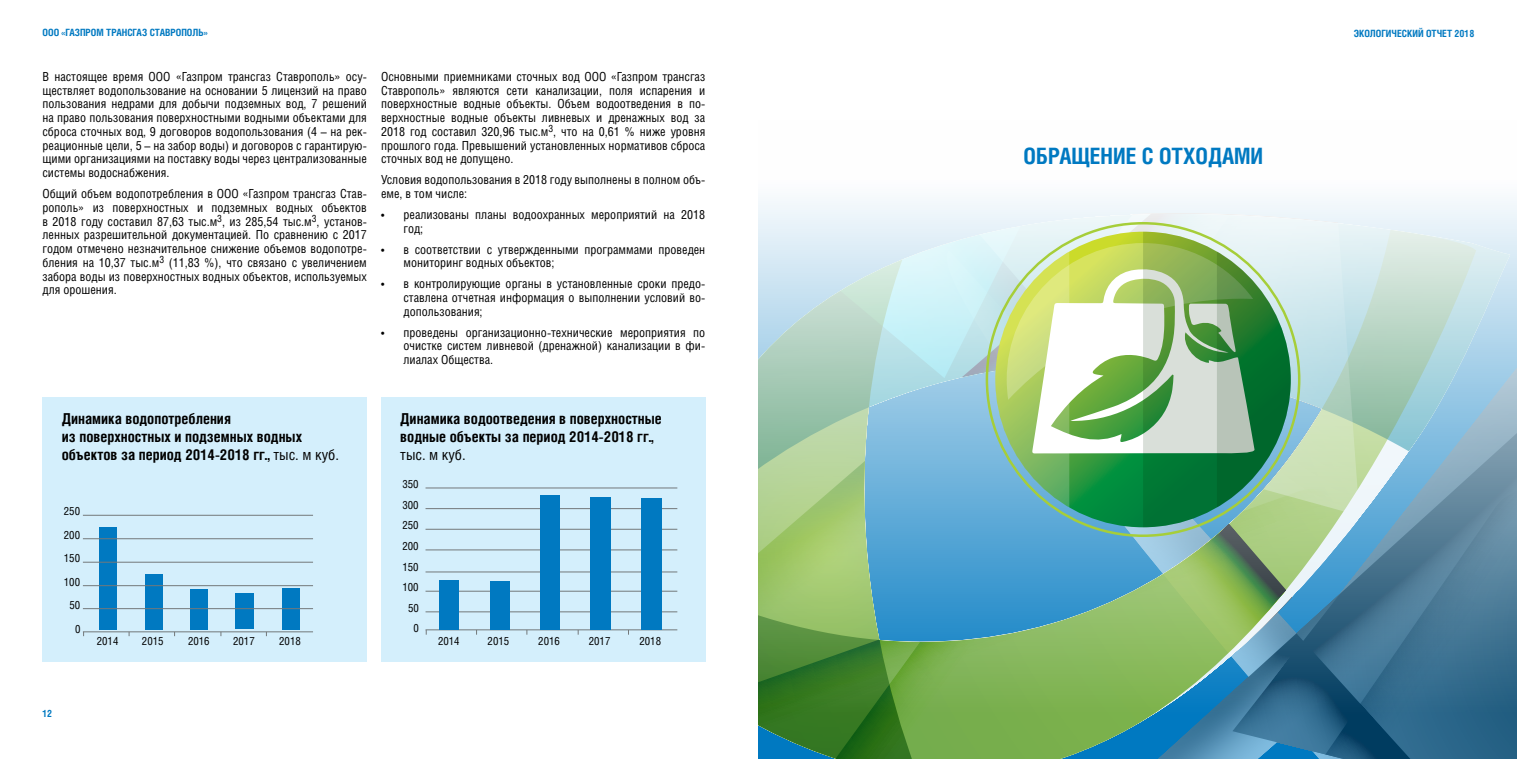
<style>
.page{position:relative;width:1517px;height:759px;background:#fff}
.page>*{position:absolute;margin:0;border:0;box-sizing:border-box;transform-origin:0 0}
.t1{font:700 22.5px "Helios Cond";color:#0079c1}
.t2{font:700 15px/18px "Helios Cond";color:#000}
.t3{font:12.5px/13.8px "Helios Cond";color:#000;text-align:justify}
.t4{font:11.25px "Helios Cond";color:#000}
.t5{font:700 10px "Helios Cond";color:#0079c1}
.s1{font-weight:400}
</style>
<div class="page">
<div style="left:772px;top:199px;width:745px;height:51px;background:#f1f7fb"></div>
<svg style="left:758px;top:213px;width:752px;height:545px;background:#87adbb"></svg>
<svg style="left:783px;top:213px;width:556px;height:275px;background:#bddcdd"></svg>
<svg style="left:758px;top:488px;width:602px;height:270px;background:#64a185"></svg>
<div style="left:43px;top:397px;width:324px;height:264px;background:#d4effc"></div>
<div style="left:381px;top:397px;width:324px;height:264px;background:#d4effc"></div>
<div style="left:99px;top:527px;width:18px;height:102px;background:#0079c1"></div>
<div style="left:145px;top:573px;width:18px;height:56px;background:#0079c1"></div>
<div style="left:190px;top:588px;width:18px;height:41px;background:#0079c1"></div>
<div style="left:235px;top:593px;width:19px;height:36px;background:#0079c1"></div>
<div style="left:282px;top:587px;width:17px;height:42px;background:#0079c1"></div>
<hr style="left:83px;top:515px;width:230px;height:1px;background:#73787a">
<hr style="left:83px;top:561px;width:230px;height:1px;background:#73787a">
<hr style="left:83px;top:538px;width:230px;height:1px;background:#73787a">
<hr style="left:83px;top:585px;width:230px;height:1px;background:#73787a">
<hr style="left:83px;top:608px;width:230px;height:1px;background:#73787a">
<hr style="left:83px;top:631px;width:230px;height:1px;background:#73787a">
<hr style="left:425px;top:529px;width:252px;height:1px;background:#73787a">
<hr style="left:425px;top:508px;width:252px;height:1px;background:#73787a">
<hr style="left:425px;top:487px;width:252px;height:1px;background:#73787a">
<hr style="left:425px;top:571px;width:252px;height:1px;background:#73787a">
<hr style="left:425px;top:549px;width:252px;height:1px;background:#73787a">
<hr style="left:425px;top:590px;width:252px;height:1px;background:#73787a">
<hr style="left:425px;top:611px;width:252px;height:1px;background:#73787a">
<hr style="left:425px;top:629px;width:252px;height:1px;background:#73787a">
<div style="left:439px;top:579px;width:20px;height:50px;background:#0079c1"></div>
<div style="left:490px;top:580px;width:20px;height:49px;background:#0079c1"></div>
<div style="left:540px;top:495px;width:20px;height:134px;background:#0079c1"></div>
<div style="left:590px;top:497px;width:21px;height:132px;background:#0079c1"></div>
<div style="left:641px;top:498px;width:20px;height:131px;background:#0079c1"></div>
<svg style="left:995px;top:231px;width:295px;height:296px;background:#8fbe8e"></svg>
<p class="t5" style="left:43px;top:27px;width:166px">ООО «ГАЗПРОМ ТРАНСГАЗ СТАВРОПОЛЬ»</p>
<p class="t3" style="left:43px;top:69px;width:326px">В настоящее время ООО «Газпром трансгаз Ставрополь» осу&shy;ществляет водопользование на основании 5 лицензий на право пользования недрами для добычи подземных вод, 7 решений на право пользования поверхностными водными объектами для сброса сточных вод, 9 договоров водопользования (4 – на рек&shy;реационные цели, 5 – на забор воды) и договоров с гарантирую&shy;щими организациями на поставку воды через централизованные системы водоснабжения.</p>
<p class="t3" style="left:43px;top:186px;width:326px">Общий объем водопотребления в ООО «Газпром трансгаз Став&shy;рополь» из поверхностных и подземных водных объектов в 2018 году составил 87,63 тыс.м<sup>3</sup>, из 285,54 тыс.м<sup>3</sup>, установ&shy;ленных разрешительной документацией. По сравнению с 2017 годом отмечено незначительное снижение объемов водопотре&shy;бления на 10,37 тыс.м<sup>3</sup> (11,83 %), что связано с увеличением забора воды из поверхностных водных объектов, используемых для орошения.</p>
<p class="t3" style="left:381px;top:69px;width:326px">Основными приемниками сточных вод ООО «Газпром трансгаз Ставрополь» являются сети канализации, поля испарения и поверхностные водные объекты. Объем водоотведения в по&shy;верхностные водные объекты ливневых и дренажных вод за 2018 год составил 320,96 тыс.м<sup>3</sup>, что на 0,61 % ниже уровня прошлого года. Превышений установленных нормативов сброса сточных вод не допущено.</p>
<p class="t3" style="left:381px;top:173px;width:326px">Условия водопользования в 2018 году выполнены в полном объ&shy;еме, в том числе:</p>
<p class="t3" style="left:403px;top:207px;width:303px;text-indent:-22px">• реализованы планы водоохранных мероприятий на 2018 год;</p>
<p class="t3" style="left:403px;top:242px;width:303px;text-indent:-22px">• в соответствии с утвержденными программами проведен мониторинг водных объектов;</p>
<p class="t3" style="left:403px;top:276px;width:303px;text-indent:-22px">• в контролирующие органы в установленные сроки предо&shy;ставлена отчетная информация о выполнении условий во&shy;допользования;</p>
<p class="t3" style="left:403px;top:325px;width:303px;text-indent:-22px">• проведены организационно-технические мероприятия по очистке систем ливневой (дренажной) канализации в фи&shy;лиалах Общества.</p>
<p class="t2" style="left:62px;top:409px;width:279px">Динамика водопотребления<br>из поверхностных и подземных водных объектов за период 2014-2018 гг., <span class="s1">тыс. м куб.</span></p>
<p class="t2" style="left:400px;top:409px;width:263px">Динамика водоотведения в поверхностные водные объекты за период 2014-2018 гг., <span class="s1">тыс. м куб.</span></p>
<p class="t4" style="left:64px;top:504px;width:18px">250</p>
<p class="t4" style="left:64px;top:527px;width:18px">200</p>
<p class="t4" style="left:64px;top:551px;width:18px">150</p>
<p class="t4" style="left:64px;top:574px;width:18px">100</p>
<p class="t4" style="left:70px;top:598px;width:12px">50</p>
<p class="t4" style="left:75px;top:621px;width:7px">0</p>
<p class="t4" style="left:97px;top:633px;width:23px">2014</p>
<p class="t4" style="left:142px;top:633px;width:23px">2015</p>
<p class="t4" style="left:188px;top:633px;width:23px">2016</p>
<p class="t4" style="left:233px;top:633px;width:23px">2017</p>
<p class="t4" style="left:279px;top:633px;width:23px">2018</p>
<p class="t5" style="left:43px;top:707px;width:11px">12</p>
<p class="t4" style="left:402px;top:477px;width:18px">350</p>
<p class="t4" style="left:402px;top:497px;width:18px">300</p>
<p class="t4" style="left:402px;top:518px;width:18px">250</p>
<p class="t4" style="left:402px;top:539px;width:18px">200</p>
<p class="t4" style="left:402px;top:559px;width:18px">150</p>
<p class="t4" style="left:402px;top:580px;width:18px">100</p>
<p class="t4" style="left:408px;top:601px;width:12px">50</p>
<p class="t4" style="left:414px;top:620px;width:7px">0</p>
<p class="t4" style="left:438px;top:633px;width:23px">2014</p>
<p class="t4" style="left:488px;top:633px;width:23px">2015</p>
<p class="t4" style="left:538px;top:633px;width:23px">2016</p>
<p class="t4" style="left:589px;top:633px;width:23px">2017</p>
<p class="t4" style="left:639px;top:633px;width:23px">2018</p>
<p class="t1" style="left:1023px;top:143px;width:241px">ОБРАЩЕНИЕ С ОТХОДАМИ</p>
<p class="t5" style="left:1353px;top:27px;width:122px">ЭКОЛОГИЧЕСКИЙ ОТЧЕТ 2018</p>
</div>
